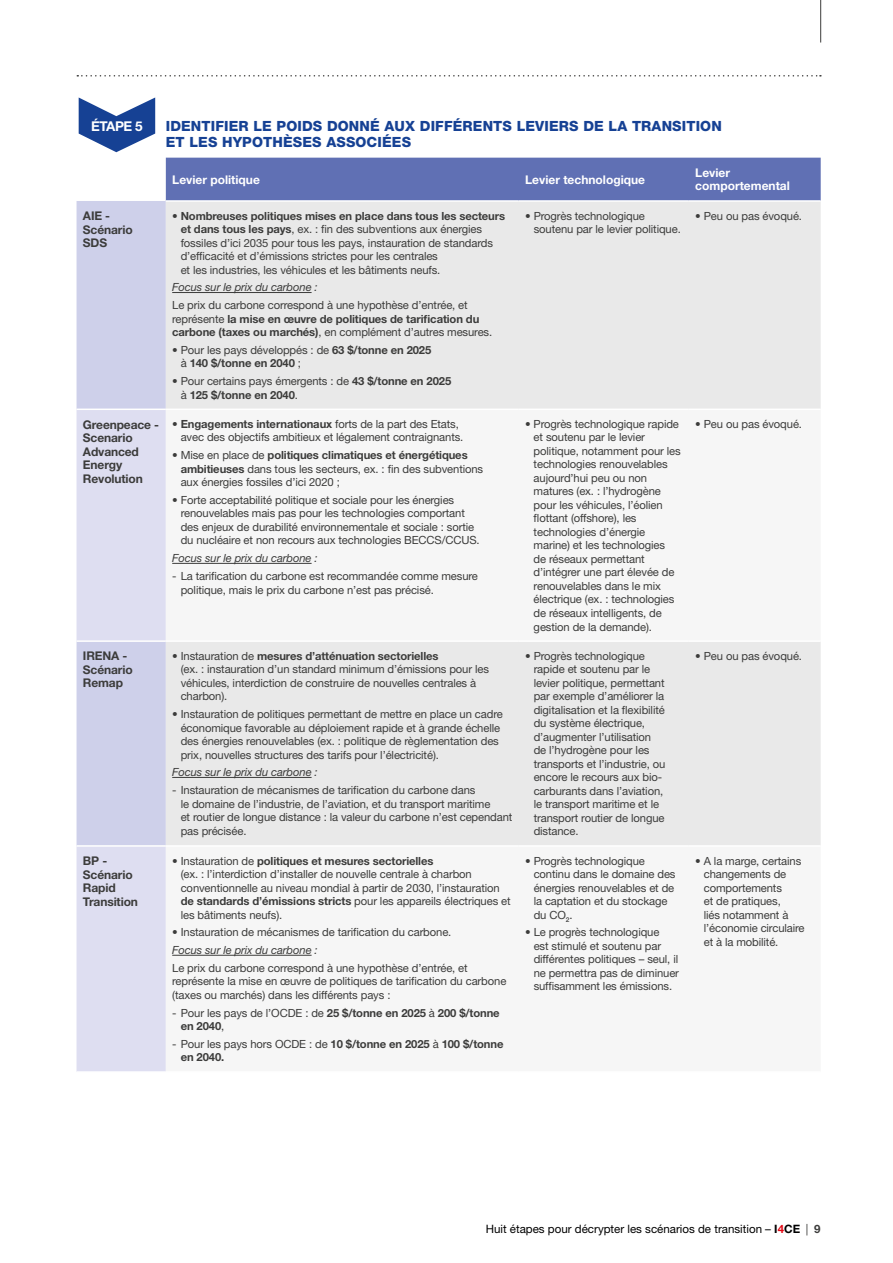
<style>
.page{position:relative;width:893px;height:1263px;background:#fff}
.page>*{position:absolute;margin:0;border:0;box-sizing:border-box;transform-origin:0 0}
.t1{font:800 14.1px/15.8px "Helvetica Neue LT Std";letter-spacing:.01em;color:#164194}
.t2{font:700 13.5px "Helvetica Neue LT Std";letter-spacing:-.03em;color:#fff}
.t3{font:700 12px/13.5px "Helvetica Neue LT Std";letter-spacing:-.01em;color:#3c3c3b}
.t4{font:700 12px/13.5px "Helvetica Neue LT Std";color:#fff}
.t5{font:11.55px "Helvetica Neue LT Std";color:#000}
.t6{font:11.25px/13.5px "Helvetica Neue LT Std";letter-spacing:-.01em;color:#3c3c3b}
.t7{font:700 11.25px/13.5px "Helvetica Neue LT Std";letter-spacing:-.01em;color:#3c3c3b}
.t8{font:italic 11.25px "Helvetica Neue LT Std";letter-spacing:-.01em;color:#3c3c3b}
.s1{font-weight:700}
.s2{font-weight:400}
.s3{font-weight:700;color:#e30613}
.s4{color:#3c3c3b}
.s5{font-weight:700;color:#3c3c3b}
</style>
<div class="page">
<div style="left:166px;top:158px;width:655px;height:42px;background:#6070b4"></div>
<div style="left:77px;top:201px;width:89px;height:208px;background:#ced0ea"></div>
<div style="left:166px;top:202px;width:655px;height:207px;background:#e9e9e9"></div>
<svg style="left:77px;top:410px;width:89px;height:661px;fill:#dedef1"></svg>
<svg style="left:166px;top:562px;width:655px;height:393px;fill:#e9e9e9"></svg>
<hr style="left:77px;top:640px;width:89px;height:2px;background:#fff">
<hr style="left:166px;top:640px;width:353px;height:2px;background:#fff">
<hr style="left:519px;top:640px;width:170px;height:2px;background:#fff">
<hr style="left:689px;top:640px;width:132px;height:2px;background:#fff">
<hr style="left:77px;top:845px;width:89px;height:2px;background:#fff">
<hr style="left:166px;top:845px;width:353px;height:2px;background:#fff">
<hr style="left:519px;top:845px;width:170px;height:2px;background:#fff">
<hr style="left:689px;top:845px;width:132px;height:2px;background:#fff">
<hr style="left:172px;top:292px;width:140px;height:1px;background:#3c3c3b">
<hr style="left:172px;top:563px;width:140px;height:1px;background:#3c3c3b">
<hr style="left:172px;top:777px;width:140px;height:1px;background:#3c3c3b">
<hr style="left:172px;top:955px;width:140px;height:1px;background:#3c3c3b">
<svg style="left:79px;top:97px;width:76px;height:55px"></svg>
<hr style="left:820px;top:0;width:1px;height:43px;background:#3c3c3b">
<svg style="left:77px;top:75px;width:744px;height:2px"></svg>
<p class="t2" style="left:91px;top:118px;width:53px">ÉTAPE 5</p>
<p class="t1" style="left:166px;top:118px;width:557px">IDENTIFIER LE POIDS DONNÉ AUX DIFFÉRENTS LEVIERS DE LA TRANSITION<br>ET LES HYPOTHÈSES ASSOCIÉES</p>
<p class="t4" style="left:172px;top:172px;width:89px">Levier politique</p>
<p class="t4" style="left:525px;top:172px;width:121px">Levier technologique</p>
<p class="t4" style="left:695px;top:166px;width:96px">Levier comportemental</p>
<p class="t3" style="left:83px;top:209px;width:51px">AIE -<br>Scénario<br>SDS</p>
<p class="t6" style="left:181px;top:209px;width:326px;text-indent:-9px">• <span class="s1">Nombreuses politiques mises en place dans tous les secteurs et dans tous les pays</span>, ex. : fin des subventions aux énergies fossiles d’ici 2035 pour tous les pays, instauration de standards d’efficacité et d’émissions strictes pour les centrales<br>et les industries, les véhicules et les bâtiments neufs.</p>
<p class="t8" style="left:172px;top:281px;width:147px">Focus sur le prix du carbone :</p>
<p class="t6" style="left:172px;top:298px;width:322px">Le prix du carbone correspond à une hypothèse d’entrée, et représente <span class="s1">la mise en œuvre de politiques de tarification du carbone (taxes ou marchés)</span>, en complément d’autres mesures.</p>
<p class="t7" style="left:181px;top:343px;width:252px;text-indent:-9px"><span class="s2">• Pour les pays développés : de</span> 63 $/tonne en 2025 <span class="s2">à</span> 140 $/tonne en 2040 <span class="s2">;</span></p>
<p class="t6" style="left:181px;top:374px;width:272px;text-indent:-9px">• Pour certains pays émergents : de <span class="s1">43 $/tonne en 2025 </span>à <span class="s1">125 $/tonne en 2040</span>.</p>
<p class="t3" style="left:83px;top:417px;width:78px">Greenpeace -<br>Scenario<br>Advanced<br>Energy<br>Revolution</p>
<p class="t6" style="left:181px;top:417px;width:284px;text-indent:-8px">• <span class="s1">Engagements internationaux</span> forts de la part des Etats, avec des objectifs ambitieux et légalement contraignants.</p>
<p class="t6" style="left:181px;top:448px;width:304px;text-indent:-9px">• Mise en place de <span class="s1">politiques climatiques et énergétiques ambitieuses</span> dans tous les secteurs, ex. : fin des subventions aux énergies fossiles d’ici 2020 ;</p>
<p class="t6" style="left:181px;top:493px;width:301px;text-indent:-9px">• Forte acceptabilité politique et sociale pour les énergies renouvelables mais pas pour les technologies comportant des enjeux de durabilité environnementale et sociale : sortie du nucléaire et non recours aux technologies BECCS/CCUS.</p>
<p class="t8" style="left:172px;top:551px;width:147px">Focus sur le prix du carbone :</p>
<p class="t6" style="left:181px;top:569px;width:299px;text-indent:-9px">- La tarification du carbone est recommandée comme mesure politique, mais le prix du carbone n’est pas précisé.</p>
<p class="t3" style="left:83px;top:649px;width:51px">IRENA -<br>Scénario<br>Remap</p>
<p class="t6" style="left:181px;top:649px;width:310px;text-indent:-9px">• Instauration de <span class="s1">mesures d’atténuation sectorielles<br></span>(ex. : instauration d’un standard minimum d’émissions pour les véhicules, interdiction de construire de nouvelles centrales à charbon).</p>
<p class="t6" style="left:181px;top:707px;width:324px;text-indent:-9px">• Instauration de politiques permettant de mettre en place un cadre économique favorable au déploiement rapide et à grande échelle des énergies renouvelables (ex. : politique de règlementation des prix, nouvelles structures des tarifs pour l’électricité).</p>
<p class="t8" style="left:172px;top:765px;width:147px">Focus sur le prix du carbone :</p>
<p class="t6" style="left:181px;top:783px;width:333px;text-indent:-9px">- Instauration de mécanismes de tarification du carbone dans<br>le domaine de l’industrie, de l’aviation, et du transport maritime<br>et routier de longue distance : la valeur du carbone n’est cependant pas précisée.</p>
<p class="t3" style="left:83px;top:854px;width:57px">BP -<br>Scénario<br>Rapid<br>Transition</p>
<p class="t6" style="left:181px;top:854px;width:331px;text-indent:-9px">• Instauration de <span class="s1">politiques et mesures sectorielles<br></span>(ex. : l’interdiction d’installer de nouvelle centrale à charbon conventionnelle au niveau mondial à partir de 2030, l’instauration <span class="s1">de standards d’émissions stricts</span> pour les appareils électriques et les bâtiments neufs).</p>
<p class="t6" style="left:172px;top:925px;width:281px">• Instauration de mécanismes de tarification du carbone.</p>
<p class="t8" style="left:172px;top:943px;width:147px">Focus sur le prix du carbone :</p>
<p class="t6" style="left:172px;top:961px;width:336px">Le prix du carbone correspond à une hypothèse d’entrée, et représente la mise en œuvre de politiques de tarification du carbone (taxes ou marchés) dans les différents pays :</p>
<p class="t7" style="left:181px;top:1006px;width:321px;text-indent:-9px"><span class="s2">- Pour les pays de l’OCDE : de</span> 25 $/tonne en 2025 <span class="s2">à</span> 200 $/tonne en 2040<span class="s2">,</span></p>
<p class="t7" style="left:181px;top:1037px;width:324px;text-indent:-9px"><span class="s2">- Pour les pays hors OCDE : de</span> 10 $/tonne en 2025 <span class="s2">à</span> 100 $/tonne en 2040.</p>
<p class="t6" style="left:534px;top:209px;width:149px;text-indent:-9px">• Progrès technologique soutenu par le levier politique.</p>
<p class="t6" style="left:695px;top:209px;width:108px">• Peu ou pas évoqué.</p>
<p class="t6" style="left:534px;top:417px;width:149px;text-indent:-9px">• Progrès technologique rapide et soutenu par le levier politique, notamment pour les technologies renouvelables aujourd’hui peu ou non matures (ex. : l’hydrogène pour les véhicules, l’éolien flottant (offshore), les technologies d’énergie marine) et les technologies<br>de réseaux permettant d’intégrer une part élevée de renouvelables dans le mix électrique (ex. : technologies de réseaux intelligents, de gestion de la demande).</p>
<p class="t6" style="left:695px;top:417px;width:108px">• Peu ou pas évoqué.</p>
<p class="t6" style="left:534px;top:649px;width:133px;text-indent:-9px">• Progrès technologique rapide et soutenu par le levier politique, permettant par exemple d’améliorer la digitalisation et la flexibilité du système électrique, d’augmenter l’utilisation de l’hydrogène pour les transports et l’industrie, ou encore le recours aux bio&shy;carburants dans l’aviation, le transport maritime et le transport routier de longue distance.</p>
<p class="t6" style="left:695px;top:649px;width:108px">• Peu ou pas évoqué.</p>
<p class="t6" style="left:534px;top:854px;width:143px;text-indent:-9px">• Progrès technologique continu dans le domaine des énergies renouvelables et de la captation et du stockage du CO<sub>2</sub>.</p>
<p class="t6" style="left:534px;top:925px;width:147px;text-indent:-9px">• Le progrès technologique<br>est stimulé et soutenu par différentes politiques – seul, il ne permettra pas de diminuer suffisamment les émissions.</p>
<p class="t6" style="left:704px;top:854px;width:102px;text-indent:-9px">• A la marge, certains changements de comportements<br>et de pratiques,<br>liés notamment à l’économie circulaire et à la mobilité.</p>
<p class="t5" style="left:486px;top:1222px;width:336px">Huit étapes pour décrypter les scénarios de transition – <span class="s1">I</span><span class="s3">4</span><span class="s1">CE</span> <span class="s4">|</span> <span class="s5">9</span></p>
</div>
